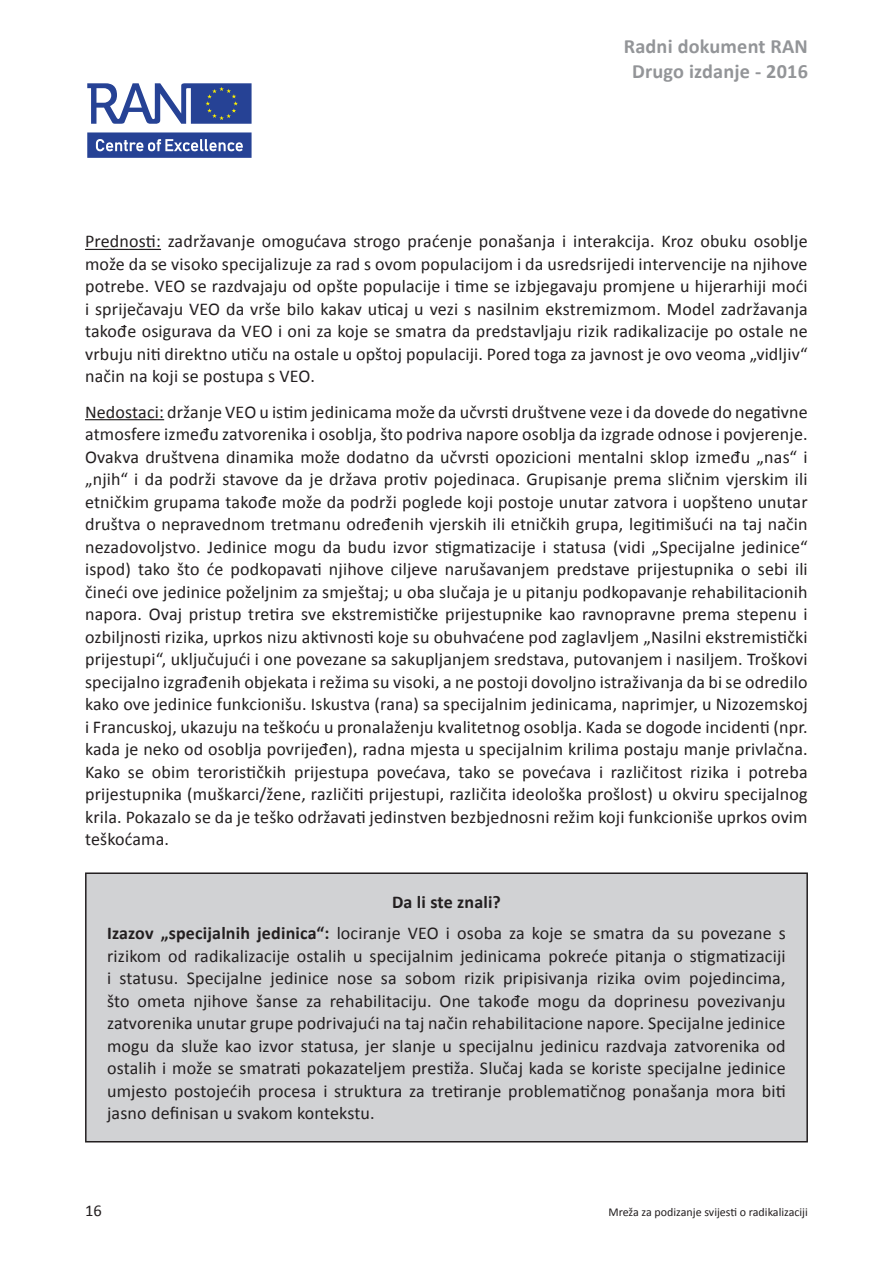
<style>
.page{position:relative;width:893px;height:1263px;background:#fff}
.page>*{position:absolute;margin:0;border:0;box-sizing:border-box;transform-origin:0 0}
.t1{font:700 20.25px/24.8px "Calibri";letter-spacing:.01em;color:#939598;text-align:center}
.t2{font:18px/22.5px "Calibri";letter-spacing:.01em;color:#231f20;text-align:justify}
.t3{font:16.5px "Calibri";color:#231f20}
.t4{font:12px "Calibri";color:#231f20}
.s1{font-weight:700}
</style>
<div class="page">
<svg style="left:87px;top:83px;width:165px;height:41px"></svg>
<svg style="left:87px;top:132px;width:165px;height:26px;background:#4d64a8"></svg>
<hr style="left:85px;top:249px;width:76px;height:1px;background:#231f20">
<hr style="left:85px;top:419px;width:79px;height:1px;background:#231f20">
<div style="left:86px;top:873px;width:721px;height:269px;background:#d1d2d4"></div>
<hr style="left:85px;top:872px;width:723px;height:2px;background:#231f20">
<hr style="left:85px;top:874px;width:2px;height:267px;background:#231f20">
<hr style="left:806px;top:874px;width:2px;height:267px;background:#231f20">
<hr style="left:85px;top:1141px;width:723px;height:1px;background:#231f20">
<p class="t1" style="left:624px;top:33px;width:186px">Radni dokument RAN<br>Drugo izdanje - 2016</p>
<p class="t2" style="left:85px;top:229px;width:724px">Prednosti: zadržavanje omogućava strogo praćenje ponašanja i interakcija. Kroz obuku osoblje može da se visoko specijalizuje za rad s ovom populacijom i da usredsrijedi intervencije na njihove potrebe. VEO se razdvajaju od opšte populacije i time se izbjegavaju promjene u hijerarhiji moći i spriječavaju VEO da vrše bilo kakav uticaj u vezi s nasilnim ekstremizmom. Model zadržavanja takođe osigurava da VEO i oni za koje se smatra da predstavljaju rizik radikalizacije po ostale ne vrbuju niti direktno utiču na ostale u opštoj populaciji. Pored toga za javnost je ovo veoma „vidljiv“ način na koji se postupa s VEO.</p>
<p class="t2" style="left:85px;top:400px;width:724px">Nedostaci: držanje VEO u istim jedinicama može da učvrsti društvene veze i da dovede do negativne atmosfere između zatvorenika i osoblja, što podriva napore osoblja da izgrade odnose i povjerenje.<br>Ovakva društvena dinamika može dodatno da učvrsti opozicioni mentalni sklop između „nas“ i „njih“ i da podrži stavove da je država protiv pojedinaca. Grupisanje prema sličnim vjerskim ili etničkim grupama takođe može da podrži poglede koji postoje unutar zatvora i uopšteno unutar društva o nepravednom tretmanu određenih vjerskih ili etničkih grupa, legitimišući na taj način nezadovoljstvo. Jedinice mogu da budu izvor stigmatizacije i statusa (vidi „Specijalne jedinice“ ispod) tako što će podkopavati njihove ciljeve narušavanjem predstave prijestupnika o sebi ili čineći ove jedinice poželjnim za smještaj; u oba slučaja je u pitanju podkopavanje rehabilitacionih napora. Ovaj pristup tretira sve ekstremističke prijestupnike kao ravnopravne prema stepenu i ozbiljnosti rizika, uprkos nizu aktivnosti koje su obuhvaćene pod zaglavljem „Nasilni ekstremistički prijestupi“, uključujući i one povezane sa sakupljanjem sredstava, putovanjem i nasiljem. Troškovi specijalno izgrađenih objekata i režima su visoki, a ne postoji dovoljno istraživanja da bi se odredilo kako ove jedinice funkcionišu. Iskustva (rana) sa specijalnim jedinicama, naprimjer, u Nizozemskoj i Francuskoj, ukazuju na teškoću u pronalaženju kvalitetnog osoblja. Kada se dogode incidenti (npr. kada je neko od osoblja povrijeđen), radna mjesta u specijalnim krilima postaju manje privlačna.<br>Kako se obim terorističkih prijestupa povećava, tako se povećava i različitost rizika i potreba prijestupnika (muškarci/žene, različiti prijestupi, različita ideološka prošlost) u okviru specijalnog krila. Pokazalo se da je teško održavati jedinstven bezbjednosni režim koji funkcioniše uprkos ovim teškoćama.</p>
<p class="t2" style="left:107px;top:886px;width:680px;line-height:31px;text-align:center"><span class="s1">Da li ste znali?<br>Izazov „specijalnih jedinica“:</span> lociranje VEO i osoba za koje se smatra da su povezane s</p>
<p class="t2" style="left:107px;top:943px;width:680px">rizikom od radikalizacije ostalih u specijalnim jedinicama pokreće pitanja o stigmatizaciji i statusu. Specijalne jedinice nose sa sobom rizik pripisivanja rizika ovim pojedincima, što ometa njihove šanse za rehabilitaciju. One takođe mogu da doprinesu povezivanju zatvorenika unutar grupe podrivajući na taj način rehabilitacione napore. Specijalne jedinice mogu da služe kao izvor statusa, jer slanje u specijalnu jedinicu razdvaja zatvorenika od ostalih i može se smatrati pokazateljem prestiža. Slučaj kada se koriste specijalne jedinice umjesto postojećih procesa i struktura za tretiranje problematičnog ponašanja mora biti jasno definisan u svakom kontekstu.</p>
<p class="t3" style="left:85px;top:1200px;width:18px">16</p>
<p class="t4" style="left:608px;top:1205px;width:201px">Mreža za podizanje svijesti o radikalizaciji</p>
</div>
